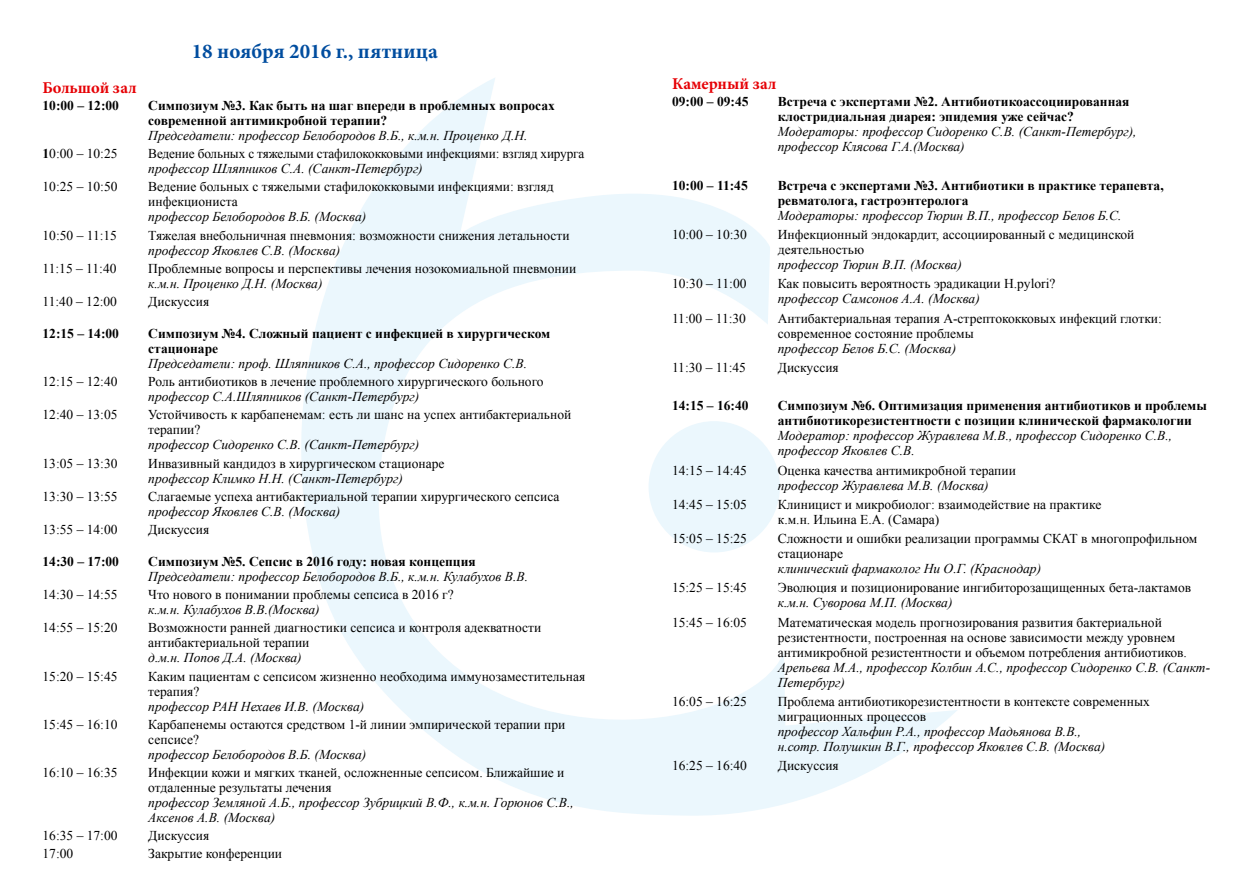
<style>
.page{position:relative;width:1259px;height:893px;background:#fff}
.page>*{position:absolute;margin:0;border:0;box-sizing:border-box;transform-origin:0 0}
.t1{font:700 21px "Minion Pro";color:#004d9f}
.t2{font:700 16.5px "Minion Pro";color:#e60005}
.t3{font:13.5px/15px "Times New Roman";color:#000}
.t4{font:italic 13.5px/15px "Times New Roman";color:#000}
.t5{font:700 13.5px/15px "Times New Roman";color:#000}
.s1{font-weight:700}
</style>
<div class="page">
<svg style="left:301px;top:78px;width:656px;height:738px"></svg>
<h1 class="t1" style="left:192px;top:36px;width:248px">18 ноября 2016 г., пятница</h1>
<p class="t2" style="left:43px;top:76px;width:96px">Большой зал</p>
<p class="t5" style="left:43px;top:98px;width:78px">10:00 – 12:00</p>
<p class="t5" style="left:148px;top:98px;width:408px">Симпозиум №3. Как быть на шаг впереди в проблемных вопросах современной антимикробной терапии?</p>
<p class="t4" style="left:148px;top:128px;width:381px">Председатели: профессор Белобородов В.Б., к.м.н. Проценко Д.Н.</p>
<p class="t3" style="left:43px;top:146px;width:77px"><span class="s1">1</span>0:00 – 10:25</p>
<p class="t3" style="left:148px;top:146px;width:437px">Ведение больных с тяжелыми стафилококковыми инфекциями: взгляд хирурга</p>
<p class="t4" style="left:148px;top:161px;width:276px">профессор Шляпников С.А. (Санкт-Петербург)</p>
<p class="t3" style="left:43px;top:179px;width:77px">10:25 – 10:50</p>
<p class="t3" style="left:148px;top:179px;width:407px">Ведение больных с тяжелыми стафилококковыми инфекциями: взгляд инфекциониста</p>
<p class="t4" style="left:148px;top:209px;width:219px">профессор Белобородов В.Б. (Москва)</p>
<p class="t3" style="left:43px;top:227px;width:76px">10:50 – 11:15</p>
<p class="t3" style="left:148px;top:227px;width:423px">Тяжелая внебольничная пневмония: возможности снижения летальности</p>
<p class="t4" style="left:148px;top:242px;width:193px">профессор Яковлев С.В. (Москва)</p>
<p class="t3" style="left:43px;top:261px;width:76px">11:15 – 11:40</p>
<p class="t3" style="left:148px;top:261px;width:429px">Проблемные вопросы и перспективы лечения нозокомиальной пневмонии</p>
<p class="t4" style="left:148px;top:275px;width:176px">к.м.н. Проценко Д.Н. (Москва)</p>
<p class="t3" style="left:43px;top:294px;width:76px">11:40 – 12:00</p>
<p class="t3" style="left:148px;top:294px;width:62px">Дискуссия</p>
<p class="t5" style="left:43px;top:326px;width:78px">12:15 – 14:00</p>
<p class="t5" style="left:148px;top:326px;width:403px">Симпозиум №4. Сложный пациент с инфекцией в хирургическом стационаре</p>
<p class="t4" style="left:148px;top:356px;width:380px">Председатели: проф. Шляпников С.А., профессор Сидоренко С.В.</p>
<p class="t3" style="left:43px;top:374px;width:77px">12:15 – 12:40</p>
<p class="t3" style="left:148px;top:374px;width:397px">Роль антибиотиков в лечение проблемного хирургического больного</p>
<p class="t4" style="left:148px;top:389px;width:272px">профессор С.А.Шляпников (Санкт-Петербург)</p>
<p class="t3" style="left:43px;top:407px;width:77px">12:40 – 13:05</p>
<p class="t3" style="left:148px;top:407px;width:424px">Устойчивость к карбапенемам: есть ли шанс на успех антибактериальной терапии?</p>
<p class="t4" style="left:148px;top:437px;width:272px">профессор Сидоренко С.В. (Санкт-Петербург)</p>
<p class="t3" style="left:43px;top:455px;width:77px">13:05 – 13:30</p>
<p class="t3" style="left:148px;top:455px;width:298px">Инвазивный кандидоз в хирургическом стационаре</p>
<p class="t4" style="left:148px;top:470px;width:256px">профессор Климко Н.Н. (Санкт-Петербург)</p>
<p class="t3" style="left:43px;top:489px;width:77px">13:30 – 13:55</p>
<p class="t3" style="left:148px;top:489px;width:413px">Слагаемые успеха антибактериальной терапии хирургического сепсиса</p>
<p class="t4" style="left:148px;top:503px;width:193px">профессор Яковлев С.В. (Москва)</p>
<p class="t3" style="left:43px;top:522px;width:77px">13:55 – 14:00</p>
<p class="t3" style="left:148px;top:522px;width:62px">Дискуссия</p>
<p class="t5" style="left:43px;top:554px;width:78px">14:30 – 17:00</p>
<p class="t5" style="left:148px;top:554px;width:329px">Симпозиум №5. Сепсис в 2016 году: новая концепция</p>
<p class="t4" style="left:148px;top:569px;width:381px">Председатели: профессор Белобородов В.Б., к.м.н. Кулабухов В.В.</p>
<p class="t3" style="left:43px;top:587px;width:77px">14:30 – 14:55</p>
<p class="t3" style="left:148px;top:587px;width:307px">Что нового в понимании проблемы сепсиса в 2016 г?</p>
<p class="t4" style="left:148px;top:602px;width:173px">к.м.н. Кулабухов В.В.(Москва)</p>
<p class="t3" style="left:43px;top:620px;width:77px">14:55 – 15:20</p>
<p class="t3" style="left:148px;top:620px;width:394px">Возможности ранней диагностики сепсиса и контроля адекватности антибактериальной терапии</p>
<p class="t4" style="left:148px;top:650px;width:155px">д.м.н. Попов Д.А. (Москва)</p>
<p class="t3" style="left:43px;top:668px;width:77px">15:20 – 15:45</p>
<p class="t3" style="left:148px;top:668px;width:438px">Каким пациентам с сепсисом жизненно необходима иммунозаместительная терапия?</p>
<p class="t4" style="left:148px;top:698px;width:217px">профессор РАН Нехаев И.В. (Москва)</p>
<p class="t3" style="left:43px;top:716px;width:77px">15:45 – 16:10</p>
<p class="t3" style="left:148px;top:716px;width:418px">Карбапенемы остаются средством 1-й линии эмпирической терапии при сепсисе?</p>
<p class="t4" style="left:148px;top:746px;width:219px">профессор Белобородов В.Б. (Москва)</p>
<p class="t3" style="left:43px;top:765px;width:77px">16:10 – 16:35</p>
<p class="t3" style="left:148px;top:765px;width:418px">Инфекции кожи и мягких тканей, осложненные сепсисом. Ближайшие и отдаленные результаты лечения</p>
<p class="t4" style="left:148px;top:794px;width:427px">профессор Земляной А.Б., профессор Зубрицкий В.Ф., к.м.н. Горюнов С.В.,<br>Аксенов А.В. (Москва)</p>
<p class="t3" style="left:43px;top:828px;width:77px">16:35 – 17:00</p>
<p class="t3" style="left:148px;top:828px;width:62px">Дискуссия</p>
<p class="t3" style="left:43px;top:846px;width:32px">17:00</p>
<p class="t3" style="left:148px;top:846px;width:135px">Закрытие конференции</p>
<p class="t2" style="left:672px;top:72px;width:106px">Камерный зал</p>
<p class="t5" style="left:672px;top:94px;width:78px">09:00 – 09:45</p>
<p class="t5" style="left:778px;top:94px;width:353px">Встреча с экспертами №2. Антибиотикоассоциированная клостридиальная диарея: эпидемия уже сейчас?</p>
<p class="t4" style="left:778px;top:124px;width:360px">Модераторы: профессор Сидоренко С.В. (Санкт-Петербург), профессор Клясова Г.А.(Москва)</p>
<p class="t5" style="left:672px;top:178px;width:77px">10:00 – 11:45</p>
<p class="t5" style="left:778px;top:178px;width:387px">Встреча с экспертами №3. Антибиотики в практике терапевта, ревматолога, гастроэнтеролога</p>
<p class="t4" style="left:778px;top:208px;width:345px">Модераторы: профессор Тюрин В.П., профессор Белов Б.С.</p>
<p class="t3" style="left:672px;top:227px;width:77px">10:00 – 10:30</p>
<p class="t3" style="left:778px;top:227px;width:358px">Инфекционный эндокардит, ассоциированный с медицинской деятельностью</p>
<p class="t4" style="left:778px;top:257px;width:186px">профессор Тюрин В.П. (Москва)</p>
<p class="t3" style="left:672px;top:276px;width:76px">10:30 – 11:00</p>
<p class="t3" style="left:778px;top:276px;width:279px">Как повысить вероятность эрадикации H.pylori?</p>
<p class="t4" style="left:778px;top:291px;width:203px">профессор Самсонов А.А. (Москва)</p>
<p class="t3" style="left:672px;top:310px;width:76px">11:00 – 11:30</p>
<p class="t3" style="left:778px;top:310px;width:386px">Антибактериальная терапия А-стрептококковых инфекций глотки: современное состояние проблемы</p>
<p class="t4" style="left:778px;top:340px;width:180px">профессор Белов Б.С. (Москва)</p>
<p class="t3" style="left:672px;top:360px;width:76px">11:30 – 11:45</p>
<p class="t3" style="left:778px;top:360px;width:62px">Дискуссия</p>
<p class="t5" style="left:672px;top:398px;width:78px">14:15 – 16:40</p>
<p class="t5" style="left:778px;top:398px;width:431px">Симпозиум №6. Оптимизация применения антибиотиков и проблемы антибиотикорезистентности с позиции клинической фармакологии</p>
<p class="t4" style="left:778px;top:428px;width:396px">Модератор: профессор Журавлева М.В., профессор Сидоренко С.В., профессор Яковлев С.В.</p>
<p class="t3" style="left:672px;top:462px;width:77px">14:15 – 14:45</p>
<p class="t3" style="left:778px;top:462px;width:240px">Оценка качества антимикробной терапии</p>
<p class="t4" style="left:778px;top:477px;width:212px">профессор Журавлева М.В. (Москва)</p>
<p class="t3" style="left:672px;top:497px;width:77px">14:45 – 15:05</p>
<p class="t3" style="left:778px;top:497px;width:325px">Клиницист и микробиолог: взаимодействие на практике к.м.н. Ильина Е.А. (Самара)</p>
<p class="t3" style="left:672px;top:531px;width:77px">15:05 – 15:25</p>
<p class="t3" style="left:778px;top:531px;width:421px">Сложности и ошибки реализации программы СКАТ в многопрофильном стационаре</p>
<p class="t4" style="left:778px;top:561px;width:265px">клинический фармаколог Ни О.Г. (Краснодар)</p>
<p class="t3" style="left:672px;top:580px;width:77px">15:25 – 15:45</p>
<p class="t3" style="left:778px;top:580px;width:415px">Эволюция и позиционирование ингибиторозащищенных бета-лактамов</p>
<p class="t4" style="left:778px;top:595px;width:176px">к.м.н. Суворова М.П. (Москва)</p>
<p class="t3" style="left:672px;top:614px;width:77px">15:45 – 16:05</p>
<p class="t3" style="left:778px;top:614px;width:411px">Математическая модель прогнозирования развития бактериальной резистентности, построенная на основе зависимости между уровнем антимикробной резистентности и объемом потребления антибиотиков.</p>
<p class="t4" style="left:778px;top:659px;width:434px">Арепьева М.А., профессор Колбин А.С., профессор Сидоренко С.В. (Санкт-<br>Петербург)</p>
<p class="t3" style="left:672px;top:694px;width:77px">16:05 – 16:25</p>
<p class="t3" style="left:778px;top:694px;width:373px">Проблема антибиотикорезистентности в контексте современных миграционных процессов</p>
<p class="t4" style="left:778px;top:724px;width:329px">профессор Хальфин Р.А., профессор Мадьянова В.В., н.сотр. Полушкин В.Г., профессор Яковлев С.В. (Москва)</p>
<p class="t3" style="left:672px;top:758px;width:77px">16:25 – 16:40</p>
<p class="t3" style="left:778px;top:758px;width:62px">Дискуссия</p>
</div>
